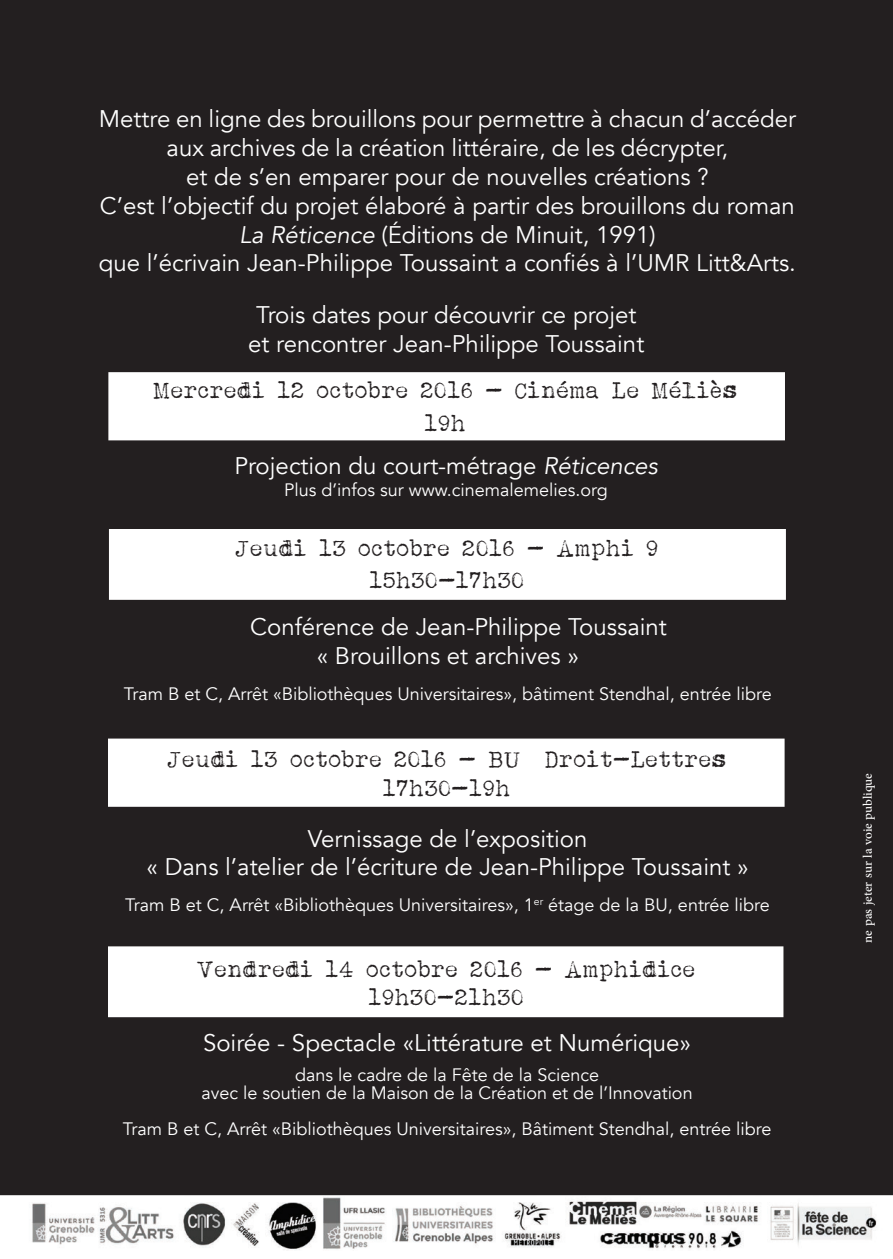
<style>
.page{position:relative;width:893px;height:1259px;background:#fff}
.page>*{position:absolute;margin:0;border:0;box-sizing:border-box;transform-origin:0 0}
.t1{font:24px/28.8px "Avenir";color:#fff;text-align:center}
.t2{font:24px "Albertsthal Typewriter";color:#231f20}
.t3{font:18px "Avenir";color:#fff}
.t4{font:18px "Adobe Arabic";color:#fff}
.t5{font:10.5px "Avenir";color:#fff}
.s1{font-style:italic}
</style>
<div class="page">
<img style="left:1px;top:1195px;width:892px;height:55px">
<div style="left:2px;top:2px;width:889px;height:1191px;background:#231f20"></div>
<div style="left:108px;top:372px;width:677px;height:68px;background:#fff"></div>
<div style="left:109px;top:529px;width:677px;height:71px;background:#fff"></div>
<div style="left:108px;top:738px;width:677px;height:69px;background:#fff"></div>
<div style="left:108px;top:946px;width:675px;height:71px;background:#fff"></div>
<p class="t1" style="left:99px;top:105px;width:699px">Mettre en ligne des brouillons pour permettre à chacun d’accéder aux archives de la création littéraire, de les décrypter,</p>
<p class="t1" style="left:186px;top:163px;width:524px">et de ’s en emparer pour de nouvelles créations ?</p>
<p class="t1" style="left:100px;top:192px;width:696px">C’est ’l objectif du projet élaboré à partir des brouillons du roman</p>
<p class="t1" style="left:239px;top:220px;width:418px"><span class="s1">La Réticence</span> (Éditions de Minuit, 1991(</p>
<p class="t1" style="left:99px;top:249px;width:699px">que ’l écrivain Jean-Philippe Toussaint a confiés ’là UMR Litt&amp;Arts.</p>
<p class="t1" style="left:256px;top:301px;width:382px">Trois dates pour découvrir ce projet</p>
<p class="t1" style="left:248px;top:329px;width:397px">et rencontrer Jean-Philippe Toussaint</p>
<p class="t2" style="left:652px;top:376px;width:88px">Méliès</p>
<p class="t2" style="left:515px;top:376px;width:87px">Cinéma</p>
<p class="t2" style="left:278px;top:376px;width:29px">12</p>
<p class="t2" style="left:421px;top:376px;width:54px">2016</p>
<p class="t2" style="left:154px;top:376px;width:114px">Mercredi</p>
<p class="t2" style="left:317px;top:376px;width:94px">octobre</p>
<p class="t2" style="left:612px;top:376px;width:29px">Le</p>
<p class="t2" style="left:486px;top:376px;width:19px">-</p>
<p class="t2" style="left:425px;top:409px;width:43px">19h</p>
<p class="t1" style="left:234px;top:452px;width:425px">Projection du court-métrage <span class="s1">Réticences</span></p>
<p class="t3" style="left:284px;top:479px;width:325px">Plus d’infos sur www.cinemalemelies.org</p>
<p class="t2" style="left:236px;top:534px;width:73px">Jeudi</p>
<p class="t2" style="left:320px;top:534px;width:29px">13</p>
<p class="t2" style="left:359px;top:534px;width:94px">octobre</p>
<p class="t2" style="left:463px;top:534px;width:54px">2016</p>
<p class="t2" style="left:528px;top:534px;width:19px">-</p>
<p class="t2" style="left:557px;top:534px;width:80px">Amphi</p>
<p class="t2" style="left:647px;top:534px;width:14px">9</p>
<p class="t2" style="left:370px;top:567px;width:157px">15h30-17h30</p>
<p class="t1" style="left:250px;top:613px;width:418px">Conférence de Jean-Philippe Toussaint</p>
<p class="t1" style="left:317px;top:642px;width:264px">« Brouillons et archives «</p>
<p class="t3" style="left:124px;top:683px;width:650px">Tram B et C, Arrêt «Bibliothèques Universitaires ,» bâtiment Stendhal, entrée libre</p>
<p class="t2" style="left:168px;top:745px;width:73px">Jeudi</p>
<p class="t2" style="left:252px;top:745px;width:29px">13</p>
<p class="t2" style="left:291px;top:745px;width:94px">octobre</p>
<p class="t2" style="left:395px;top:745px;width:54px">2016</p>
<p class="t2" style="left:460px;top:745px;width:19px">-</p>
<p class="t2" style="left:489px;top:745px;width:34px">BU</p>
<p class="t2" style="left:545px;top:745px;width:184px">Droit-Lettres</p>
<p class="t2" style="left:384px;top:774px;width:130px">17h30-19h</p>
<p class="t1" style="left:308px;top:824px;width:281px">Vernissage de ’l exposition</p>
<p class="t1" style="left:146px;top:853px;width:604px">« Dans ’l atelier de ’l écriture de Jean-Philippe Toussaint «</p>
<p class="t3" style="left:548px;top:894px;width:223px">étage de la BU, entrée libre</p>
<p class="t3" style="left:125px;top:894px;width:410px">Tram B et C, Arrêt «Bibliothèques Universitaires 1,»</p>
<p class="t5" style="left:534px;top:895px;width:11px">er</p>
<p class="t2" style="left:198px;top:955px;width:118px">Vendredi</p>
<p class="t2" style="left:326px;top:955px;width:30px">14</p>
<p class="t2" style="left:367px;top:955px;width:94px">octobre</p>
<p class="t2" style="left:471px;top:955px;width:54px">2016</p>
<p class="t2" style="left:536px;top:955px;width:19px">-</p>
<p class="t2" style="left:565px;top:955px;width:133px">Amphidice</p>
<p class="t2" style="left:369px;top:983px;width:157px">19h30-21h30</p>
<p class="t1" style="left:203px;top:1028px;width:489px">Soirée - Spectacle «Littérature et Numérique«</p>
<p class="t3" style="left:295px;top:1064px;width:306px">dans le cadre de la Fête de la Science</p>
<p class="t3" style="left:201px;top:1082px;width:493px">avec le soutien de la Maison de la Création et de ’l Innovation</p>
<p class="t3" style="left:123px;top:1118px;width:650px">Tram B et C, Arrêt «Bibliothèques Universitaires ,» Bâtiment Stendhal, entrée libre</p>
<p class="t4" style="left:855px;top:943px;width:171px;rotate:-90deg">ne pas jeter sur la voie publique</p>
</div>
